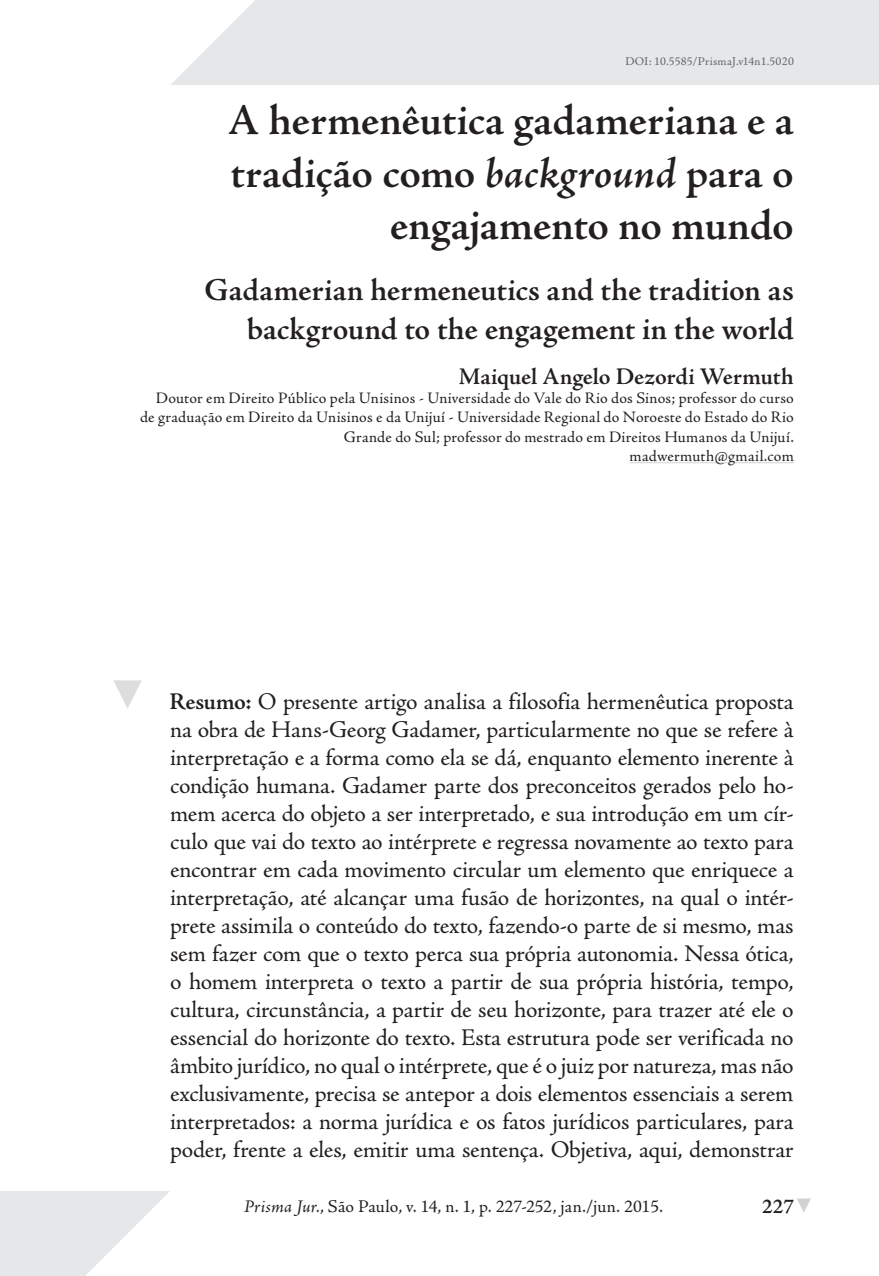
<style>
.page{position:relative;width:879px;height:1276px;background:#fff}
.page>*{position:absolute;margin:0;border:0;box-sizing:border-box;transform-origin:0 0}
.PJ_Titulo{font:600 44px/52.8px "Adobe Jenson Pro";letter-spacing:-.005em;color:#231f20;text-align:right}
.PJ_Titulo_Ingles{font:600 32px/38.4px "Adobe Jenson Pro";color:#231f20;text-align:right}
.PJ_Resumo{font:24px/28px "Adobe Jenson Pro";letter-spacing:-.01em;color:#231f20;text-align:justify}
.PJ_Autor{font:600 24px "Adobe Jenson Pro";letter-spacing:-.005em;color:#231f20}
.PJ_zz_numeracao_pagi{font:600 21px "Adobe Jenson Pro";color:#231f20}
.PJ_zz_marcacao_pagin{font:18px "Adobe Jenson Pro";letter-spacing:.005em;color:#231f20}
.PJ_Autor_-_creditos{font:16px/19.2px "Adobe Jenson Pro";letter-spacing:.015em;color:#231f20;text-align:right}
.PJ_zz_marcacao_pagin-2{font:12px "Adobe Jenson Pro";letter-spacing:.015em;color:#636366}
.s1{font-style:italic}
.s2{font-weight:600}
</style>
<div class="page">
<svg style="left:0;top:1191px;width:170px;height:85px"></svg>
<div style="left:171px;top:0;width:708px;height:85px;background:#e6e7e9"></div>
<svg style="left:797px;top:1198px;width:14px;height:14px"></svg>
<svg style="left:114px;top:680px;width:28px;height:29px"></svg>
<hr style="left:629px;top:462px;width:165px;height:1px;background:#d1d2d4">
<p class="PJ_zz_marcacao_pagin-2" style="left:625px;top:55px;width:170px">DOI: 10.5585/PrismaJ.v14n1.5020</p>
<p class="PJ_Titulo" style="left:228px;top:94px;width:567px">A hermenêutica gadameriana e a tradição como <span class="s1">background</span> para o engajamento no mundo</p>
<p class="PJ_Titulo_Ingles" style="left:204px;top:272px;width:591px">Gadamerian hermeneutics and the tradition as background to the engagement in the world</p>
<p class="PJ_Autor" style="left:459px;top:363px;width:336px">Maiquel Angelo Dezordi Wermuth</p>
<p class="PJ_Autor_-_creditos" style="left:140px;top:389px;width:655px">Doutor em Direito Público pela Unisinos - Universidade do Vale do Rio dos Sinos; professor do curso de graduação em Direito da Unisinos e da Unijuí - Universidade Regional do Noroeste do Estado do Rio<br>Grande do Sul; professor do mestrado em Direitos Humanos da Unijuí.</p>
<p class="PJ_Autor_-_creditos" style="left:629px;top:446px;width:166px">madwermuth@gmail.com</p>
<p class="PJ_Resumo" style="left:169px;top:687px;width:626px"><span class="s2">Resumo:</span> O presente artigo analisa a filosofia hermenêutica proposta na obra de Hans-Georg Gadamer, particularmente no que se refere à interpretação e a forma como ela se dá, enquanto elemento inerente à condição humana. Gadamer parte dos preconceitos gerados pelo ho&shy;mem acerca do objeto a ser interpretado, e sua introdução em um cír&shy;culo que vai do texto ao intérprete e regressa novamente ao texto para encontrar em cada movimento circular um elemento que enriquece a interpretação, até alcançar uma fusão de horizontes, na qual o intér&shy;prete assimila o conteúdo do texto, fazendo-o parte de si mesmo, mas sem fazer com que o texto perca sua própria autonomia. Nessa ótica, o homem interpreta o texto a partir de sua própria história, tempo, cultura, circunstância, a partir de seu horizonte, para trazer até ele o essencial do horizonte do texto. Esta estrutura pode ser verificada no âmbito jurídico, no qual o intérprete, que é o juiz por natureza, mas não exclusivamente, precisa se antepor a dois elementos essenciais a serem interpretados: a norma jurídica e os fatos jurídicos particulares, para poder, frente a eles, emitir uma sentença. Objetiva, aqui, demonstrar</p>
<p class="PJ_zz_marcacao_pagin" style="left:244px;top:1195px;width:420px"><span class="s1">Prisma Jur.</span>, São Paulo, v. 14, n. 1, p. 227-252, jan./jun. 2015.</p>
<p class="PJ_zz_numeracao_pagi" style="left:762px;top:1194px;width:34px">227</p>
</div>
